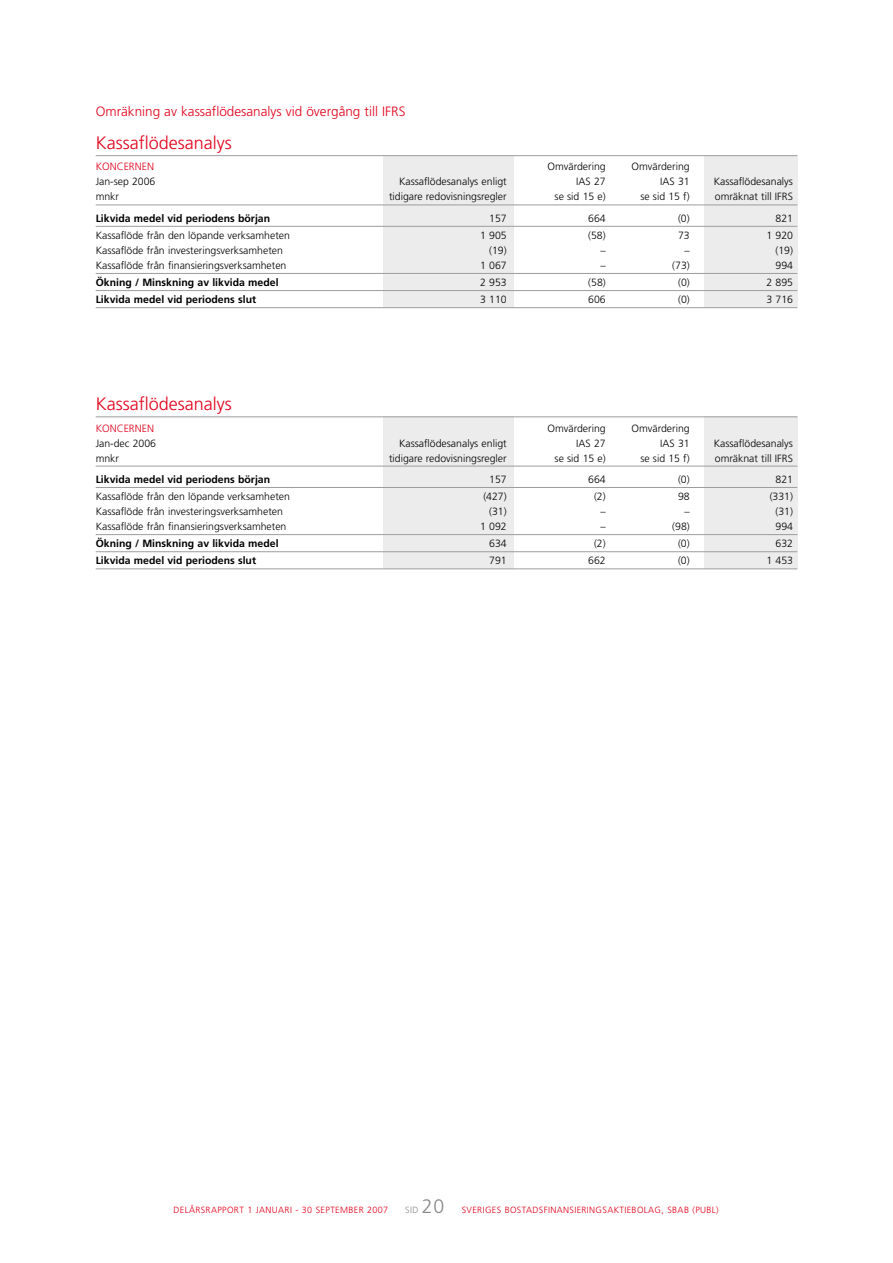
<style>
.page{position:relative;width:893px;height:1263px;background:#fff}
.page>*{position:absolute;margin:0;border:0;box-sizing:border-box;transform-origin:0 0}
.t1{font:300 18px "Frutiger";color:#e2001a}
.t2{font:300 13.5px "Frutiger";color:#e2001a}
.t3{font:300 10.5px "Frutiger";color:#000}
.t4{font:700 10.5px "Frutiger";color:#000}
.t5{font:300 10.5px "Frutiger";color:#e2001a}
.t6{font:300 9px "Frutiger";letter-spacing:.04em;color:#e2001a}
.s1{color:#878889}
.s2{font-size:19.5px;color:#878889}
</style>
<div class="page">
<div style="left:704px;top:417px;width:93px;height:152px;background:#ececed"></div>
<div style="left:383px;top:417px;width:130px;height:152px;background:#ececed"></div>
<div style="left:704px;top:156px;width:93px;height:152px;background:#ececed"></div>
<div style="left:383px;top:156px;width:130px;height:152px;background:#ececed"></div>
<hr style="left:96px;top:155px;width:701px;height:1px;background:#9c9d9f">
<hr style="left:96px;top:205px;width:701px;height:1px;background:#9c9d9f">
<hr style="left:96px;top:226px;width:701px;height:1px;background:#9c9d9f">
<hr style="left:96px;top:273px;width:701px;height:1px;background:#9c9d9f">
<hr style="left:96px;top:290px;width:701px;height:1px;background:#9c9d9f">
<hr style="left:96px;top:307px;width:701px;height:1px;background:#9c9d9f">
<hr style="left:96px;top:417px;width:701px;height:1px;background:#9c9d9f">
<hr style="left:96px;top:466px;width:701px;height:1px;background:#9c9d9f">
<hr style="left:96px;top:487px;width:701px;height:1px;background:#9c9d9f">
<hr style="left:96px;top:534px;width:701px;height:1px;background:#9c9d9f">
<hr style="left:96px;top:551px;width:701px;height:1px;background:#9c9d9f">
<hr style="left:96px;top:569px;width:701px;height:1px;background:#9c9d9f">
<p class="t2" style="left:96px;top:104px;width:311px">Omräkning av kassaflödesanalys vid övergång till IFRS</p>
<h1 class="t1" style="left:96px;top:133px;width:138px">Kassaflödesanalys</h1>
<p class="t5" style="left:96px;top:161px;width:46px">KONCERNEN</p>
<p class="t3" style="left:548px;top:161px;width:60px">Omvärdering</p>
<p class="t3" style="left:632px;top:161px;width:60px">Omvärdering</p>
<p class="t3" style="left:96px;top:176px;width:61px">Jan-sep 2006</p>
<p class="t3" style="left:399px;top:176px;width:109px">Kassaflödesanalys enligt</p>
<p class="t3" style="left:576px;top:176px;width:31px">IAS 27</p>
<p class="t3" style="left:660px;top:176px;width:31px">IAS 31</p>
<p class="t3" style="left:714px;top:176px;width:81px">Kassaflödesanalys</p>
<p class="t3" style="left:96px;top:191px;width:25px">mnkr</p>
<p class="t3" style="left:389px;top:191px;width:119px">tidigare redovisningsregler</p>
<p class="t3" style="left:555px;top:191px;width:53px">se sid 15 e)</p>
<p class="t3" style="left:640px;top:191px;width:51px">se sid 15 f)</p>
<p class="t3" style="left:715px;top:191px;width:80px">omräknat till IFRS</p>
<p class="t4" style="left:96px;top:212px;width:176px">Likvida medel vid periodens början</p>
<p class="t3" style="left:489px;top:212px;width:19px">157</p>
<p class="t3" style="left:588px;top:212px;width:19px">664</p>
<p class="t3" style="left:678px;top:212px;width:13px">(0)</p>
<p class="t3" style="left:775px;top:212px;width:19px">821</p>
<p class="t3" style="left:96px;top:229px;width:196px">Kassaflöde från den löpande verksamheten</p>
<p class="t3" style="left:480px;top:229px;width:28px">1 905</p>
<p class="t3" style="left:588px;top:229px;width:19px">(58)</p>
<p class="t3" style="left:678px;top:229px;width:13px">73</p>
<p class="t3" style="left:766px;top:229px;width:28px">1 920</p>
<p class="t3" style="left:96px;top:244px;width:189px">Kassaflöde från investeringsverksamheten</p>
<p class="t3" style="left:489px;top:244px;width:19px">(19)</p>
<p class="t3" style="left:600px;top:244px;width:7px">–</p>
<p class="t3" style="left:684px;top:244px;width:7px">–</p>
<p class="t3" style="left:775px;top:244px;width:19px">(19)</p>
<p class="t3" style="left:96px;top:259px;width:192px">Kassaflöde från finansieringsverksamheten</p>
<p class="t3" style="left:480px;top:259px;width:28px">1 067</p>
<p class="t3" style="left:600px;top:259px;width:7px">–</p>
<p class="t3" style="left:672px;top:259px;width:19px">(73)</p>
<p class="t3" style="left:776px;top:259px;width:19px">994</p>
<p class="t4" style="left:96px;top:276px;width:184px">Ökning / Minskning av likvida medel</p>
<p class="t3" style="left:480px;top:276px;width:28px">2 953</p>
<p class="t3" style="left:588px;top:276px;width:19px">(58)</p>
<p class="t3" style="left:678px;top:276px;width:13px">(0)</p>
<p class="t3" style="left:766px;top:276px;width:28px">2 895</p>
<p class="t4" style="left:96px;top:293px;width:162px">Likvida medel vid periodens slut</p>
<p class="t3" style="left:480px;top:294px;width:28px">3 110</p>
<p class="t3" style="left:588px;top:294px;width:19px">606</p>
<p class="t3" style="left:678px;top:294px;width:13px">(0)</p>
<p class="t3" style="left:766px;top:294px;width:28px">3 716</p>
<h1 class="t1" style="left:96px;top:394px;width:138px">Kassaflödesanalys</h1>
<p class="t5" style="left:96px;top:422px;width:60px">Konc ernen</p>
<p class="t3" style="left:548px;top:422px;width:60px">Omvärdering</p>
<p class="t3" style="left:632px;top:422px;width:60px">Omvärdering</p>
<p class="t3" style="left:96px;top:437px;width:62px">Jan-dec 2006</p>
<p class="t3" style="left:399px;top:437px;width:109px">Kassaflödesanalys enligt</p>
<p class="t3" style="left:576px;top:437px;width:31px">IAS 27</p>
<p class="t3" style="left:660px;top:437px;width:31px">IAS 31</p>
<p class="t3" style="left:714px;top:437px;width:81px">Kassaflödesanalys</p>
<p class="t3" style="left:96px;top:452px;width:25px">mnkr</p>
<p class="t3" style="left:389px;top:452px;width:119px">tidigare redovisningsregler</p>
<p class="t3" style="left:555px;top:452px;width:53px">se sid 15 e)</p>
<p class="t3" style="left:640px;top:452px;width:51px">se sid 15 f)</p>
<p class="t3" style="left:715px;top:452px;width:80px">omräknat till IFRS</p>
<p class="t4" style="left:96px;top:473px;width:176px">Likvida medel vid periodens början</p>
<p class="t3" style="left:489px;top:473px;width:19px">157</p>
<p class="t3" style="left:588px;top:473px;width:19px">664</p>
<p class="t3" style="left:678px;top:473px;width:13px">(0)</p>
<p class="t3" style="left:775px;top:473px;width:19px">821</p>
<p class="t3" style="left:96px;top:490px;width:196px">Kassaflöde från den löpande verksamheten</p>
<p class="t3" style="left:483px;top:490px;width:25px">(427)</p>
<p class="t3" style="left:594px;top:490px;width:13px">(2)</p>
<p class="t3" style="left:678px;top:490px;width:13px">98</p>
<p class="t3" style="left:770px;top:490px;width:25px">(331)</p>
<p class="t3" style="left:96px;top:505px;width:189px">Kassaflöde från investeringsverksamheten</p>
<p class="t3" style="left:489px;top:505px;width:19px">(31)</p>
<p class="t3" style="left:600px;top:505px;width:7px">–</p>
<p class="t3" style="left:684px;top:505px;width:7px">–</p>
<p class="t3" style="left:775px;top:505px;width:19px">(31)</p>
<p class="t3" style="left:96px;top:520px;width:192px">Kassaflöde från finansieringsverksamheten</p>
<p class="t3" style="left:480px;top:520px;width:28px">1 092</p>
<p class="t3" style="left:600px;top:520px;width:7px">–</p>
<p class="t3" style="left:672px;top:520px;width:19px">(98)</p>
<p class="t3" style="left:776px;top:520px;width:19px">994</p>
<p class="t4" style="left:96px;top:537px;width:184px">Ökning / Minskning av likvida medel</p>
<p class="t3" style="left:489px;top:538px;width:19px">634</p>
<p class="t3" style="left:594px;top:538px;width:13px">(2)</p>
<p class="t3" style="left:678px;top:538px;width:13px">(0)</p>
<p class="t3" style="left:775px;top:538px;width:19px">632</p>
<p class="t4" style="left:96px;top:555px;width:162px">Likvida medel vid periodens slut</p>
<p class="t3" style="left:489px;top:555px;width:19px">791</p>
<p class="t3" style="left:588px;top:555px;width:19px">662</p>
<p class="t3" style="left:678px;top:555px;width:13px">(0)</p>
<p class="t3" style="left:766px;top:555px;width:28px">1 453</p>
<p class="t6" style="left:173px;top:1204px;width:28px">Delårsrapport</p>
<p class="t6" style="left:247px;top:1204px;width:30px">1 januari-</p>
<p class="t6" style="left:302px;top:1204px;width:214px">30 SEPTEMBER 2007 <span class="s1">SID</span> <span class="s2">20</span> Sveriges Bostadsfi</p>
<p class="t6" style="left:550px;top:1204px;width:58px">nansieringsakti</p>
<p class="t6" style="left:627px;top:1204px;width:12px">ebola</p>
<p class="t6" style="left:655px;top:1204px;width:47px">g, SBAB (publ</p>
<p class="t6" style="left:716px;top:1204px;width:4px">)</p>
</div>
